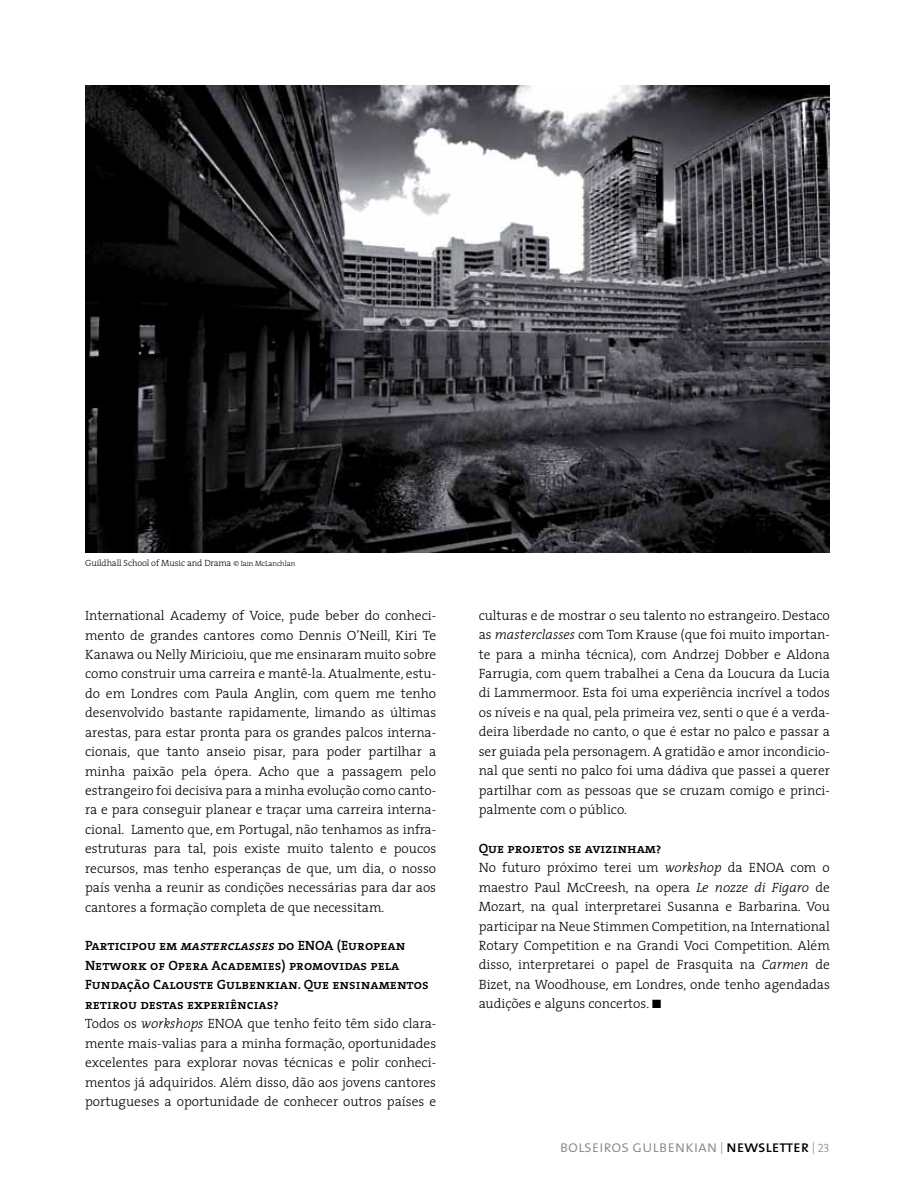
<style>
.page{position:relative;width:915px;height:1191px;background:#fff}
.page>*{position:absolute;margin:0;border:0;box-sizing:border-box;transform-origin:0 0}
.t1{font:16.5px "The Mix Light Caps";letter-spacing:-.01em;color:#808285}
.t2{font:300 13.5px/19.5px "The Serif";color:#000;text-align:justify}
.t3{font:13.5px/19.5px "The Serif Semi Bold Caps";color:#000}
.t4{font:300 9px "The Serif";letter-spacing:-.01em;color:#000}
.s1{font-size:7.5px}
.s2{font-style:italic}
.s3{font-family:"The Serif Light Caps";font-size:12px}
.s4{font-family:"The Mix Caps";color:#000}
</style>
<div class="page">
<img style="left:85px;top:85px;width:744px;height:468px">
<p class="t4" style="left:85px;top:555px;width:211px">Guildhall School of Music and Drama <span class="s1">© Iain McLanchlan</span></p>
<p class="t2" style="left:85px;top:605px;width:352px">International Academy of Voice, pude beber do conheci‑ mento de grandes cantores como Dennis O’Neill, Kiri Te Kanawa ou Nelly Miricioiu, que me ensinaram muito sobre como construir uma carreira e mantê-la. Atualmente, estu‑ do em Londres com Paula Anglin, com quem me tenho desenvolvido bastante rapidamente, limando as últimas arestas, para estar pronta para os grandes palcos interna‑ cionais, que tanto anseio pisar, para poder partilhar a minha paixão pela ópera. Acho que a passagem pelo estrangeiro foi decisiva para a minha evolução como canto‑ ra e para conseguir planear e traçar uma carreira interna‑ cional. Lamento que, em Portugal, não tenhamos as infra‑ estruturas para tal, pois existe muito talento e poucos recursos, mas tenho esperanças de que, um dia, o nosso país venha a reunir as condições necessárias para dar aos cantores a formação completa de que necessitam.</p>
<p class="t3" style="left:85px;top:935px;width:345px">Participou em <span class="s2">masterclasses</span> do ENOA (European Network of Opera Academies) promovidas pela Fundação Calouste Gulbenkian. Que ensinamentos retirou destas experiências?</p>
<p class="t2" style="left:85px;top:1013px;width:352px">Todos os <span class="s2">workshops</span> ENOA que tenho feito têm sido clara‑ mente mais-valias para a minha formação, oportunidades excelentes para explorar novas técnicas e polir conheci‑ mentos já adquiridos. Além disso, dão aos jovens cantores portugueses a oportunidade de conhecer outros países e</p>
<p class="t2" style="left:478px;top:605px;width:352px">culturas e de mostrar o seu talento no estrangeiro. Destaco as <span class="s2">masterclasses</span> com Tom Krause (que foi muito importan‑ te para a minha técnica), com Andrzej Dobber e Aldona Farrugia, com quem trabalhei a Cena da Loucura da Lucia di Lammermoor. Esta foi uma experiência incrível a todos os níveis e na qual, pela primeira vez, senti o que é a verda‑ deira liberdade no canto, o que é estar no palco e passar a ser guiada pela personagem. A gratidão e amor incondicio‑ nal que senti no palco foi uma dádiva que passei a querer partilhar com as pessoas que se cruzam comigo e princi‑ palmente com o público.</p>
<p class="t3" style="left:478px;top:838px;width:184px">Que projetos se avizinham?</p>
<p class="t2" style="left:478px;top:857px;width:352px">No futuro próximo terei um <span class="s2">workshop</span> da ENOA com o maestro Paul McCreesh, na opera <span class="s2">Le nozze di Figaro</span> de Mozart, na qual interpretarei Susanna e Barbarina. Vou participar na Neue Stimmen Competition, na International Rotary Competition e na Grandi Voci Competition. Além disso, interpretarei o papel de Frasquita na <span class="s2">Carmen</span> de Bizet, na Woodhouse, em Londres, onde tenho agendadas audições e alguns concertos. ■</p>
<p class="t1" style="left:559px;top:1132px;width:271px">bolseiros gulbenkian <span class="s3">|</span> <span class="s4">newsletter</span> <span class="s3">| 23</span></p>
</div>
